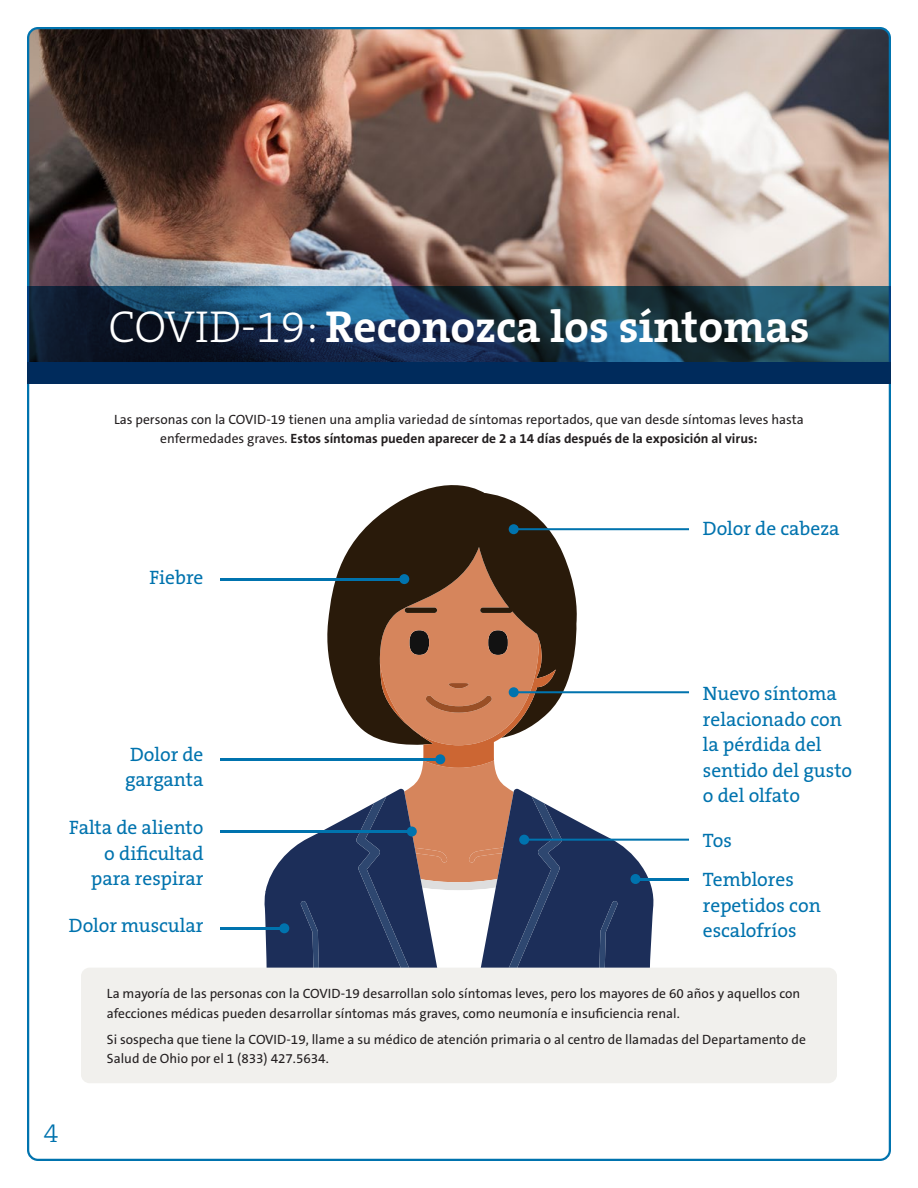
<style>
.page{position:relative;width:918px;height:1188px;background:#fff}
.page>*{position:absolute;margin:0;border:0;box-sizing:border-box;transform-origin:0 0}
.t1{font:700 45px "The Serif B W7";color:#fff}
.t2{font:300 27px "The Serif B W3";color:#0073ae}
.t3{font:19.5px/25.5px "The Serif B W5 Plain";color:#0073ae}
.t4{font:13.5px/19.5px "The Sans C5";color:#231f20}
.s1{font-family:"The Serif B W3";font-weight:300}
.s2{font-weight:700}
</style>
<div class="page">
<svg style="left:350px;top:485px;width:228px;height:62px;fill:#291a0a"></svg>
<img style="left:28px;top:28px;width:862px;height:258px">
<svg style="left:27px;top:286px;width:864px;height:76px;background:#183a52"></svg>
<div style="left:27px;top:362px;width:864px;height:21px;background:#002b5c"></div>
<div style="left:81px;top:968px;width:756px;height:115px;background:#f1f0ed;border-radius:9px"></div>
<hr style="left:220px;top:578px;width:180px;height:2px;background:#0073ae">
<hr style="left:220px;top:830px;width:192px;height:3px;background:#0073ae">
<div style="left:509px;top:524px;width:10px;height:10px;background:#0073ae;border-radius:50%"></div>
<svg style="left:518px;top:528px;width:171px;height:2px"></svg>
<hr style="left:220px;top:758px;width:220px;height:2px;background:#0073ae">
<svg style="left:264px;top:547px;width:425px;height:421px"></svg>
<div style="left:279px;top:923px;width:10px;height:10px;background:#0073ae;border-radius:50%"></div>
<hr style="left:220px;top:927px;width:66px;height:2px;background:#0073ae">
<div style="left:631px;top:874px;width:9px;height:10px;background:#0073ae;border-radius:50%"></div>
<hr style="left:634px;top:878px;width:55px;height:2px;background:#0073ae">
<h1 class="t1" style="left:108px;top:297px;width:703px"><span class="s1">COVID-19:</span> Reconozca los síntomas</h1>
<p class="t4" style="left:114px;top:409px;width:691px;text-align:center">Las personas con la COVID-19 tienen una amplia variedad de síntomas reportados, que van desde síntomas leves hasta enfermedades graves. <span class="s2">Estos síntomas pueden aparecer de 2 a 14 días después de la exposición al virus:</span></p>
<h3 class="t3" style="left:149px;top:565px;width:56px">Fiebre</h3>
<h3 class="t3" style="left:703px;top:516px;width:138px">Dolor de cabeza</h3>
<h3 class="t3" style="left:125px;top:742px;width:80px">Dolor de garganta</h3>
<h3 class="t3" style="left:69px;top:815px;width:136px;text-align:right">Falta de aliento o dificultad para respirar</h3>
<h3 class="t3" style="left:69px;top:913px;width:136px">Dolor muscular</h3>
<h3 class="t3" style="left:703px;top:681px;width:151px">Nuevo síntoma relacionado con la pérdida del sentido del gusto o del olfato</h3>
<h3 class="t3" style="left:703px;top:821px;width:93px;line-height:39px">Tos<br>Temblores</h3>
<h3 class="t3" style="left:703px;top:892px;width:119px">repetidos con escalofríos</h3>
<p class="t4" style="left:107px;top:984px;width:695px">La mayoría de las personas con la COVID-19 desarrollan solo síntomas leves, pero los mayores de 60 años y aquellos con afecciones médicas pueden desarrollar síntomas más graves, como neumonía e insuficiencia renal.</p>
<p class="t4" style="left:107px;top:1030px;width:701px">Si sospecha que tiene la COVID-19, llame a su médico de atención primaria o al centro de llamadas del Departamento de<br>Salud de Ohio por el 1 (833) 427.5634.</p>
<h2 class="t2" style="left:44px;top:1116px;width:16px">4</h2>
</div>
